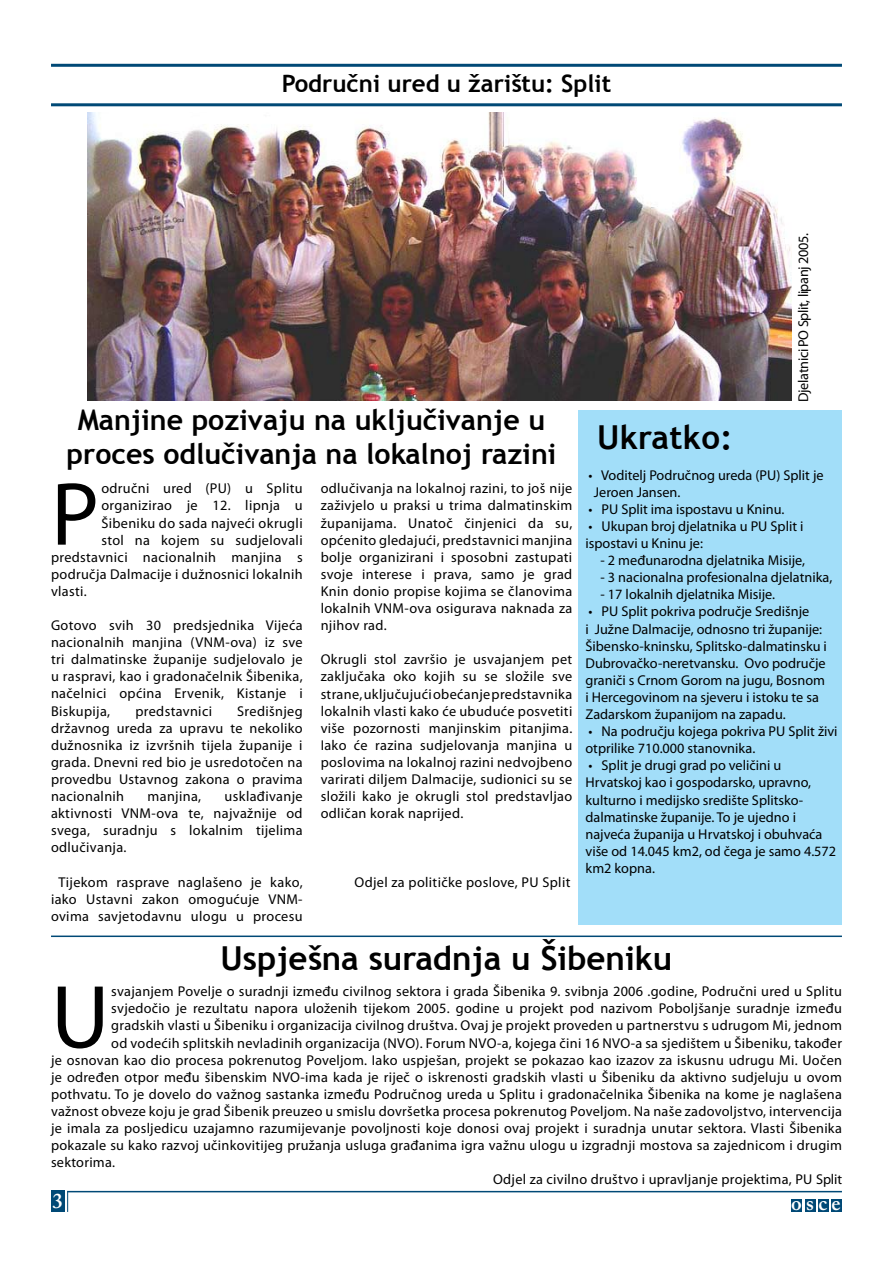
<style>
.page{position:relative;width:893px;height:1263px;background:#fff}
.page>*{position:absolute;margin:0;border:0;box-sizing:border-box;transform-origin:0 0}
.t1{font:90.3px "Myriad Pro";color:#000}
.t2{font:700 33px "Trebuchet MS";color:#000}
.t3{font:700 28.5px/34.2px "Trebuchet MS";color:#000;text-align:center}
.t4{font:700 24px "Trebuchet MS";color:#000}
.t5{font:600 21px "Adobe Caslon Pro";color:#fff}
.t6{font:14.25px/17.1px "Myriad Pro";letter-spacing:.02em;color:#000;text-align:justify}
.t7{font:14.25px/17.1px "Myriad Pro";color:#000}
.t8{font:14.25px "Myriad Pro";letter-spacing:-.025em;color:#000}
</style>
<div class="page">
<hr style="left:51px;top:64px;width:791px;height:3px;background:#004976">
<hr style="left:51px;top:103px;width:791px;height:3px;background:#004976">
<hr style="left:51px;top:935px;width:791px;height:2px;background:#004976">
<div style="left:805px;top:1199px;width:11px;height:13px;background:#004976"></div>
<div style="left:818px;top:1199px;width:11px;height:13px;background:#004976"></div>
<div style="left:831px;top:1199px;width:11px;height:13px;background:#004976"></div>
<div style="left:791px;top:1199px;width:11px;height:13px;background:#004976"></div>
<div style="left:51px;top:1191px;width:14px;height:21px;background:#004976"></div>
<hr style="left:67px;top:1191px;width:775px;height:1px;background:#004976">
<svg style="left:67px;top:1191px;width:1px;height:21px"></svg>
<div style="left:578px;top:411px;width:264px;height:514px;background:#a2def9"></div>
<img style="left:88px;top:112px;width:703px;height:289px">
<h3 class="t4" style="left:282px;top:69px;width:331px">Područni ured u žarištu: Split</h3>
<p class="t8" style="left:794px;top:402px;width:170px;rotate:-90deg">Djelatnici PO Split, lipanj 2005.</p>
<h3 class="t3" style="left:67px;top:402px;width:491px">Manjine pozivaju na uključivanje u proces odlučivanja na lokalnoj razini</h3>
<h1 class="t1" style="left:51px;top:459px;width:50px">P</h1>
<p class="t6" style="left:101px;top:480px;width:203px">odručni ured (PU) u Splitu</p>
<p class="t6" style="left:101px;top:497px;width:203px">organizirao je 12. lipnja u</p>
<p class="t6" style="left:101px;top:514px;width:203px">Šibeniku do sada najveći okrugli</p>
<p class="t6" style="left:101px;top:531px;width:203px">stol na kojem su sudjelovali</p>
<p class="t6" style="left:51px;top:548px;width:253px">predstavnici nacionalnih manjina s</p>
<p class="t6" style="left:51px;top:565px;width:253px">područja Dalmacije i dužnosnici lokalnih</p>
<p class="t6" style="left:51px;top:582px;width:37px">vlasti.</p>
<p class="t6" style="left:51px;top:616px;width:253px">Gotovo svih 30 predsjednika Vijeća nacionalnih manjina (VNM-ova) iz sve tri dalmatinske županije sudjelovalo je u raspravi, kao i gradonačelnik Šibenika, načelnici općina Ervenik, Kistanje i Biskupija,</p>
<p class="t6" style="left:51px;top:702px;width:253px;text-indent:186px">Središnjeg državnog ureda za upravu te nekoliko dužnosnika iz izvršnih tijela županije i grada. Dnevni red bio je usredotočen na provedbu Ustavnog zakona o pravima nacionalnih</p>
<p class="t6" style="left:135px;top:702px;width:78px">predstavnici</p>
<p class="t6" style="left:51px;top:787px;width:253px;text-indent:174px">usklađivanje aktivnosti VNM-ova te, najvažnije od svega, suradnju s lokalnim tijelima odlučivanja.</p>
<p class="t6" style="left:51px;top:873px;width:253px;text-align:center">Tijekom rasprave naglašeno je kako, iako Ustavni zakon omogućuje VNM&shy;ovima savjetodavnu ulogu u procesu</p>
<p class="t6" style="left:148px;top:787px;width:55px">manjina,</p>
<p class="t6" style="left:321px;top:480px;width:253px">odlučivanja na lokalnoj razini, to još nije zaživjelo u praksi u trima dalmatinskim županijama. Unatoč činjenici da su, općenito gledajući, predstavnici manjina bolje organizirani i sposobni zastupati svoje interese i prava, samo je grad Knin donio propise kojima se članovima lokalnih VNM-ova osigurava naknada za njihov rad.</p>
<p class="t6" style="left:321px;top:651px;width:253px">Okrugli stol završio je usvajanjem pet zaključaka oko kojih su se složile sve strane, uključujući obećanje predstavnika lokalnih vlasti kako će ubuduće posvetiti više pozornosti manjinskim pitanjima.<br>Iako će razina sudjelovanja manjina u poslovima na lokalnoj razini nedvojbeno varirati diljem Dalmacije, sudionici su se složili kako je okrugli stol predstavljao odličan korak naprijed.</p>
<p class="t6" style="left:354px;top:873px;width:217px">Odjel za političke poslove, PU Split</p>
<h2 class="t2" style="left:597px;top:416px;width:137px">Ukratko:</h2>
<p class="t7" style="left:594px;top:466px;width:231px;text-indent:-5px">• Voditelj Područnog ureda (PU) Split je<br>Jeroen Jansen.</p>
<p class="t7" style="left:588px;top:500px;width:197px">• PU Split ima ispostavu u Kninu.</p>
<p class="t7" style="left:585px;top:517px;width:219px">• Ukupan broj djelatnika u PU Split i ispostavi u Kninu je:</p>
<p class="t7" style="left:601px;top:552px;width:206px">- 2 međunarodna djelatnika Misije,</p>
<p class="t7" style="left:601px;top:569px;width:233px">- 3 nacionalna profesionalna djelatnika,</p>
<p class="t7" style="left:601px;top:586px;width:176px">- 17 lokalnih djelatnika Misije.</p>
<p class="t7" style="left:585px;top:603px;width:243px">• PU Split pokriva područje Središnje<br>i Južne Dalmacije, odnosno tri županije:<br>Šibensko-kninsku, Splitsko-dalmatinsku i Dubrovačko-neretvansku. Ovo područje graniči s Crnom Gorom na jugu, Bosnom i Hercegovinom na sjeveru i istoku te sa Zadarskom županijom na zapadu.</p>
<p class="t7" style="left:585px;top:723px;width:254px">• Na području kojega pokriva PU Split živi otprilike 710.000 stanovnika.</p>
<p class="t7" style="left:585px;top:757px;width:252px">• Split je drugi grad po veličini u Hrvatskoj kao i gospodarsko, upravno, kulturno i medijsko središte Splitsko&shy;dalmatinske županije. To je ujedno i najveća županija u Hrvatskoj i obuhvaća više od 14.045 km2, od čega je samo 4.572 km2 kopna.</p>
<h2 class="t2" style="left:221px;top:937px;width:453px">Uspješna suradnja u Šibeniku</h2>
<h1 class="t1" style="left:51px;top:961px;width:60px">U</h1>
<p class="t6" style="left:111px;top:983px;width:732px">svajanjem Povelje o suradnji između civilnog sektora i grada Šibenika 9. svibnja 2006 .godine, Područni ured u Splitu</p>
<p class="t6" style="left:111px;top:1000px;width:732px">svjedočio je rezultatu napora uloženih tijekom 2005. godine u projekt pod nazivom Poboljšanje suradnje između</p>
<p class="t6" style="left:111px;top:1017px;width:732px">gradskih vlasti u Šibeniku i organizacija civilnog društva. Ovaj je projekt proveden u partnerstvu s udrugom Mi, jednom</p>
<p class="t6" style="left:111px;top:1034px;width:732px">od vodećih splitskih nevladinih organizacija (NVO). Forum NVO-a, kojega čini 16 NVO-a sa sjedištem u Šibeniku, također</p>
<p class="t6" style="left:51px;top:1051px;width:792px">je osnovan kao dio procesa pokrenutog Poveljom. Iako uspješan, projekt se pokazao kao izazov za iskusnu udrugu Mi. Uočen</p>
<p class="t6" style="left:51px;top:1068px;width:792px">je određen otpor među šibenskim NVO-ima kada je riječ o iskrenosti gradskih vlasti u Šibeniku da aktivno sudjeluju u ovom</p>
<p class="t6" style="left:51px;top:1085px;width:792px">pothvatu. To je dovelo do važnog sastanka između Područnog ureda u Splitu i gradonačelnika Šibenika na kome je naglašena</p>
<p class="t6" style="left:51px;top:1102px;width:792px">važnost obveze koju je grad Šibenik preuzeo u smislu dovršetka procesa pokrenutog Poveljom. Na naše zadovoljstvo, intervencija</p>
<p class="t6" style="left:51px;top:1119px;width:792px">je imala za posljedicu uzajamno razumijevanje povoljnosti koje donosi ovaj projekt i suradnja unutar sektora. Vlasti Šibenika</p>
<p class="t6" style="left:51px;top:1136px;width:792px">pokazale su kako razvoj učinkovitijeg pružanja usluga građanima igra važnu ulogu u izgradnji mostova sa zajednicom i drugim</p>
<p class="t6" style="left:51px;top:1154px;width:66px">sektorima.</p>
<p class="t6" style="left:493px;top:1171px;width:350px">Odjel za civilno društvo i upravljanje projektima, PU Split</p>
<h3 class="t5" style="left:52px;top:1188px;width:12px">3</h3>
<h3 class="t5" style="left:791px;top:1190px;width:51px">o s c e</h3>
</div>
